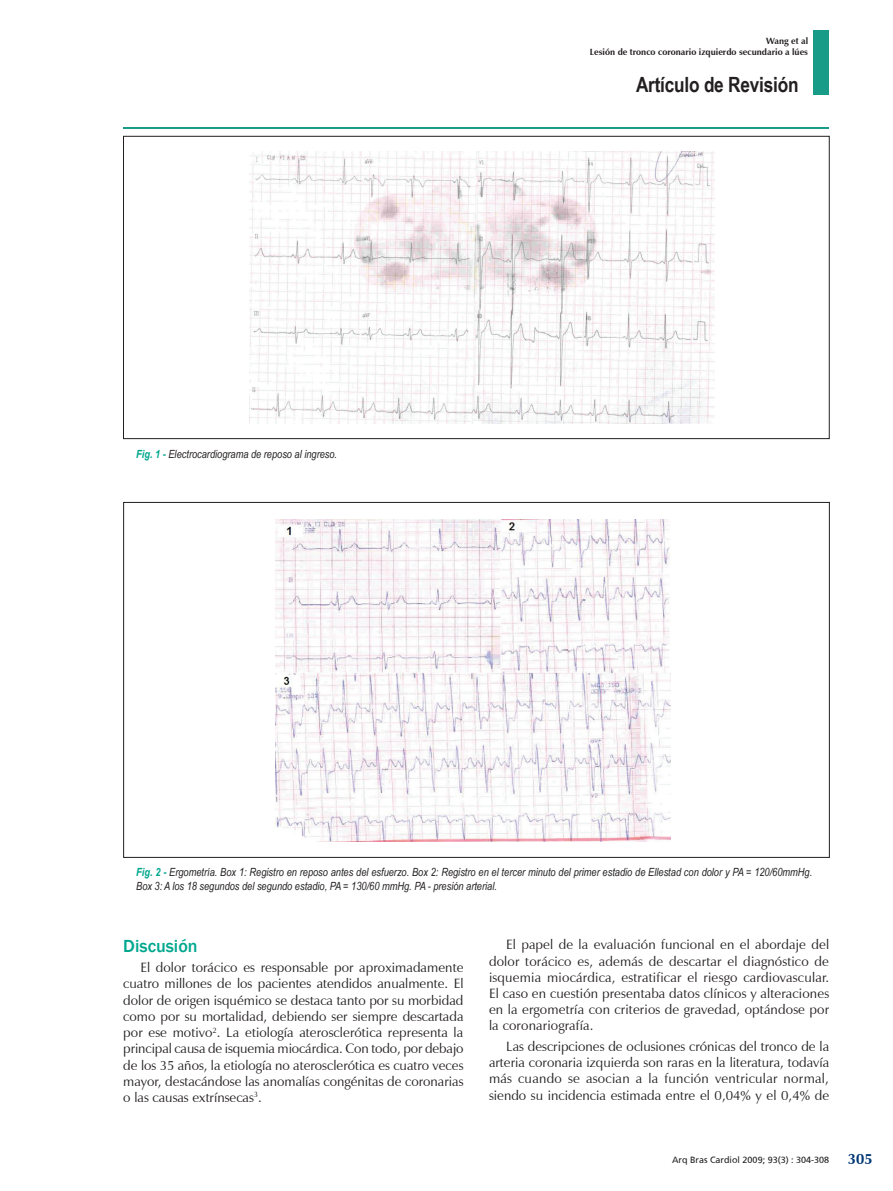
<style>
.page{position:relative;width:893px;height:1191px;background:#fff}
.page>*{position:absolute;margin:0;border:0;box-sizing:border-box;transform-origin:0 0}
.t1{font:700 21px "Arial Narrow";letter-spacing:-.01em;color:#231f20}
.Títulos__textos{font:500 18px "Franklin Gothic";color:#00a78e}
.t2{font:700 15px "Zapf Humanist 601 BT";color:#013775}
.Texto{font:13.5px/16.2px "Zapf Humanist 601 BT";color:#231f20;text-align:justify}
.z07_4_figura_titulo{font:italic 11.25px/13.5px "Arial Narrow";color:#231f20}
.t3{font:700 9px "Zapf Humanist 601 BT";color:#231f20}
.t4{font:9px "Frutiger";color:#231f20}
.s1{font-weight:700;color:#00a78e}
</style>
<div class="page">
<hr style="left:123px;top:127px;width:706px;height:1px;background:#189c88">
<div style="left:813px;top:30px;width:16px;height:64px;background:#189c88"></div>
<img style="left:250px;top:151px;width:464px;height:273px">
<img style="left:275px;top:519px;width:396px;height:322px">
<p class="z07_4_figura_titulo" style="left:136px;top:447px;width:202px"><span class="s1">Fig. 1 -</span> Electrocardiograma de reposo al ingreso.</p>
<p class="t3" style="left:766px;top:36px;width:43px">Wang et al</p>
<p class="t3" style="left:590px;top:47px;width:220px">Lesión de tronco coronario izquierdo secundario a lúes</p>
<h1 class="t1" style="left:636px;top:69px;width:164px">Artículo de Revisión</h1>
<p class="z07_4_figura_titulo" style="left:136px;top:865px;width:678px"><span class="s1">Fig. 2 -</span> Ergometría. Box 1: Registro en reposo antes del esfuerzo. Box 2: Registro en el tercer minuto del primer estadio de Ellestad con dolor y PA = 120/60mmHg.<br>Box 3: A los 18 segundos del segundo estadio, PA = 130/60 mmHg. PA - presión arterial.</p>
<p class="Títulos__textos" style="left:123px;top:934px;width:76px">Discusión</p>
<p class="Texto" style="left:123px;top:959px;width:342px;text-indent:17px">El dolor torácico es responsable por aproximadamente cuatro millones de los pacientes atendidos anualmente. El dolor de origen isquémico se destaca tanto por su morbidad como por su mortalidad, debiendo ser siempre descartada por ese motivo<sup>2</sup>. La etiología aterosclerótica representa la principal causa de isquemia miocárdica. Con todo, por debajo de los 35 años, la etiología no aterosclerótica es cuatro veces mayor, destacándose las anomalías congénitas de coronarias o las causas extrínsecas<sup>3</sup>.</p>
<p class="Texto" style="left:489px;top:936px;width:342px;text-indent:17px">El papel de la evaluación funcional en el abordaje del dolor torácico es, además de descartar el diagnóstico de isquemia miocárdica, estratificar el riesgo cardiovascular.<br>El caso en cuestión presentaba datos clínicos y alteraciones en la ergometría con criterios de gravedad, optándose por la coronariografía.</p>
<p class="Texto" style="left:489px;top:1038px;width:342px;text-indent:17px">Las descripciones de oclusiones crónicas del tronco de la arteria coronaria izquierda son raras en la literatura, todavía más cuando se asocian a la función ventricular normal, siendo su incidencia estimada entre el 0,04% y el 0,4% de</p>
<p class="t4" style="left:672px;top:1154px;width:159px">Arq Bras Cardiol 2009; 93(3) : 304-308</p>
<p class="t2" style="left:848px;top:1149px;width:26px">305</p>
</div>
